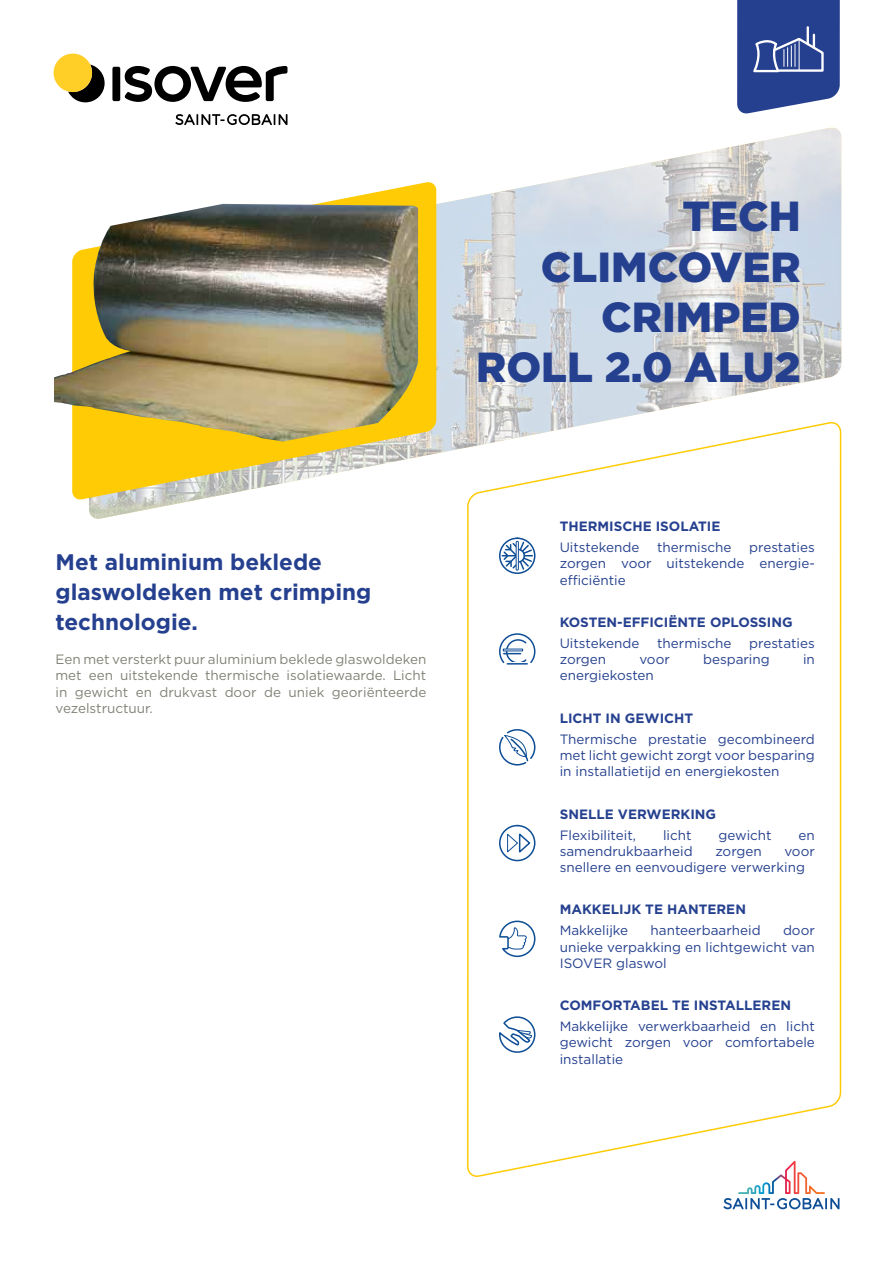
<style>
.page{position:relative;width:893px;height:1263px;background:#fff}
.page>*{position:absolute;margin:0;border:0;box-sizing:border-box;transform-origin:0 0}
.t1{font:900 42px/50.4px "Gotham";color:#25408f;text-align:right}
.t2{font:700 22.5px/30px "Gotham";color:#25408f}
.t3{font:13.5px/16.2px "Gotham";color:#25408f;text-align:justify}
.t4{font:13.5px/16.2px "Gotham";color:#818177;text-align:justify}
.t5{font:700 13.5px "Gotham";color:#25408f}
</style>
<div class="page">
<svg style="left:723px;top:1177px;width:116px;height:32px"></svg>
<svg style="left:175px;top:114px;width:112px;height:11px"></svg>
<svg style="left:68px;top:65px;width:37px;height:37px"></svg>
<div style="left:112px;top:67px;width:8px;height:34px;background:#000;border-radius:2px"></div>
<svg style="left:124px;top:66px;width:163px;height:36px"></svg>
<div style="left:54px;top:54px;width:38px;height:38px;background:#ffce27;border-radius:50%"></div>
<svg style="left:737px;top:0;width:103px;height:114px;background:#425a9e"></svg>
<img style="left:89px;top:128px;width:752px;height:391px">
<svg style="left:466px;top:422px;width:376px;height:755px"></svg>
<svg style="left:496px;top:534px;width:43px;height:43px"></svg>
<div style="left:516px;top:541px;width:3px;height:29px;border:1px solid #0e4e96"></div>
<div style="left:499px;top:537px;width:36px;height:37px;border:2px solid #0e4e96;border-radius:50%"></div>
<svg style="left:496px;top:630px;width:43px;height:43px"></svg>
<hr style="left:507px;top:663px;width:20px;height:2px;background:#0e4e96">
<svg style="left:496px;top:726px;width:43px;height:42px"></svg>
<svg style="left:496px;top:822px;width:43px;height:42px"></svg>
<svg style="left:496px;top:917px;width:43px;height:43px"></svg>
<svg style="left:496px;top:1013px;width:43px;height:43px"></svg>
<svg style="left:72px;top:181px;width:364px;height:319px"></svg>
<img style="left:54px;top:204px;width:364px;height:238px">
<h1 class="t1" style="left:476px;top:191px;width:326px">TECH<br>CLIMCOVER<br>CRIMPED<br>ROLL 2.0 ALU2</h1>
<h2 class="t2" style="left:55px;top:547px;width:317px">Met aluminium beklede glaswoldeken met crimping technologie.</h2>
<p class="t4" style="left:55px;top:651px;width:372px">Een met versterkt puur aluminium beklede glaswoldeken met een uitstekende thermische isolatiewaarde. Licht in gewicht en drukvast door de uniek georiënteerde vezelstructuur.</p>
<p class="t5" style="left:560px;top:517px;width:162px">THERMISCHE ISOLATIE</p>
<p class="t3" style="left:560px;top:539px;width:81px">Uitstekende</p>
<p class="t3" style="left:657px;top:539px;width:76px">thermische</p>
<p class="t3" style="left:560px;top:539px;width:257px;text-indent:189px">prestaties zorgen voor uitstekende energie&shy;efficiëntie</p>
<p class="t5" style="left:560px;top:613px;width:234px">KOSTEN-EFFICIËNTE OPLOSSING</p>
<p class="t3" style="left:560px;top:635px;width:81px">Uitstekende</p>
<p class="t3" style="left:657px;top:635px;width:76px">thermische</p>
<p class="t3" style="left:749px;top:635px;width:67px">prestaties</p>
<p class="t3" style="left:560px;top:651px;width:48px">zorgen</p>
<p class="t3" style="left:639px;top:651px;width:32px">voor</p>
<p class="t3" style="left:703px;top:651px;width:68px">besparing</p>
<p class="t3" style="left:803px;top:651px;width:13px">in</p>
<p class="t3" style="left:560px;top:667px;width:96px">energiekosten</p>
<p class="t5" style="left:560px;top:709px;width:135px">LICHT IN GEWICHT</p>
<p class="t3" style="left:560px;top:731px;width:257px">Thermische prestatie gecombineerd met licht gewicht zorgt voor besparing in installatietijd en energiekosten</p>
<p class="t5" style="left:560px;top:805px;width:158px">SNELLE VERWERKING</p>
<p class="t3" style="left:560px;top:826px;width:78px">Flexibiliteit,</p>
<p class="t3" style="left:663px;top:826px;width:30px">licht</p>
<p class="t3" style="left:718px;top:826px;width:55px">gewicht</p>
<p class="t3" style="left:799px;top:826px;width:18px">en</p>
<p class="t3" style="left:560px;top:843px;width:134px">samendrukbaarheid</p>
<p class="t3" style="left:715px;top:843px;width:48px">zorgen</p>
<p class="t3" style="left:560px;top:843px;width:257px;text-indent:225px">voor snellere en eenvoudigere verwerking</p>
<p class="t5" style="left:560px;top:900px;width:188px">MAKKELIJK TE HANTEREN</p>
<p class="t3" style="left:560px;top:922px;width:70px">Makkelijke</p>
<p class="t3" style="left:651px;top:922px;width:112px">hanteerbaarheid</p>
<p class="t3" style="left:560px;top:922px;width:257px;text-indent:223px">door unieke verpakking en lichtgewicht van ISOVER glaswol</p>
<p class="t5" style="left:560px;top:996px;width:233px">COMFORTABEL TE INSTALLEREN</p>
<p class="t3" style="left:560px;top:1018px;width:257px">Makkelijke verwerkbaarheid en licht gewicht zorgen voor comfortabele installatie</p>
</div>
